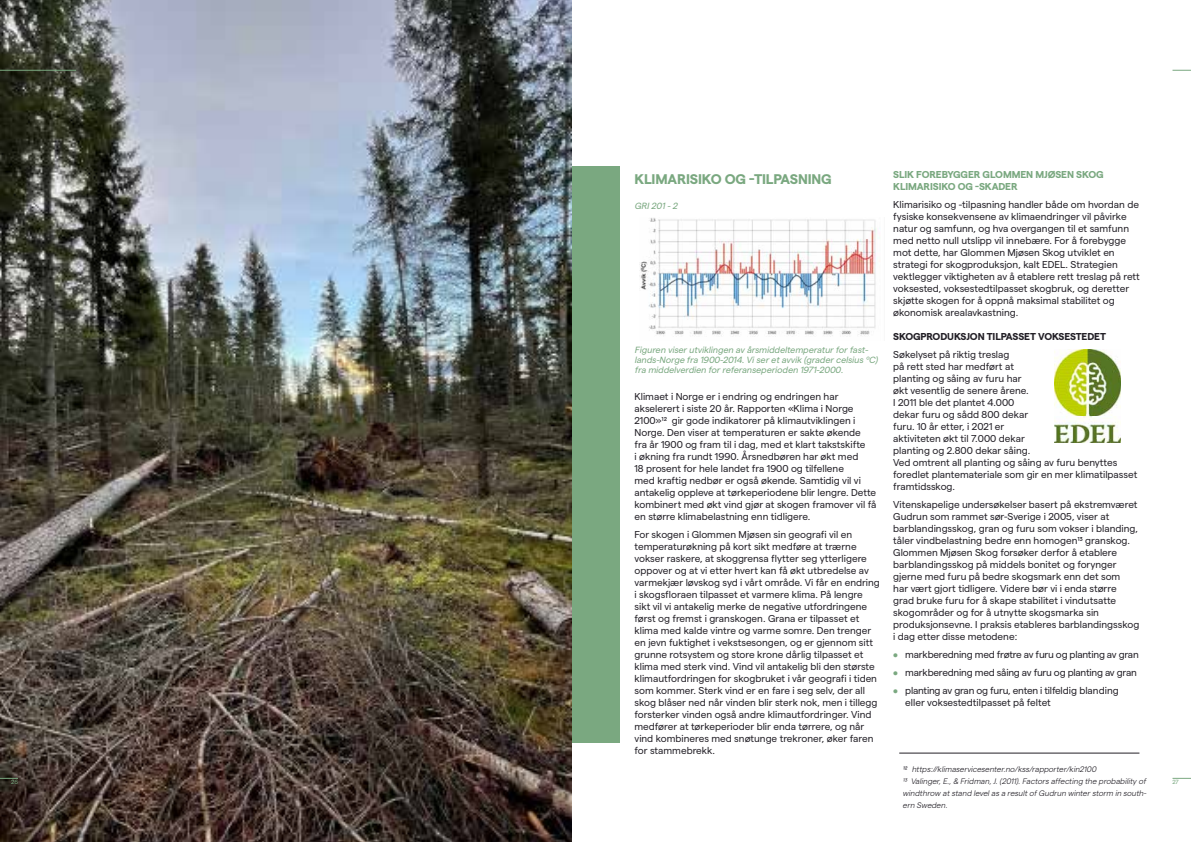
<style>
.page{position:relative;width:1191px;height:842px;background:#fff}
.page>*{position:absolute;margin:0;border:0;box-sizing:border-box;transform-origin:0 0}
.t1{font:700 14px "Matter";letter-spacing:-.01em;color:#7aa880}
.t2{font:10px/12px "Matter";color:#232027}
.t3{font:10px "Matter";letter-spacing:-.02em;color:#232027}
.t4{font:700 10px/12px "Matter";letter-spacing:-.01em;color:#7aa880}
.t5{font:700 10px "Matter";letter-spacing:-.01em;color:#232027}
.t6{font:italic 9px/10px "Matter";color:#7aa880}
.t7{font:italic 300 8px/12px "Matter";color:#232027}
.t8{font:6px "Matter";color:#7aa880}
.s1{color:#7aa880}
.s2{font-weight:400}
</style>
<div class="page">
<div style="left:0;top:166px;width:620px;height:576px;background:#7aa880"></div>
<img style="left:0;top:0;width:571px;height:842px">
<img style="left:1054px;top:350px;width:66px;height:93px">
<hr style="left:899px;top:753px;width:240px;height:1px;background:#232027">
<img style="left:639px;top:218px;width:241px;height:119px">
<svg style="left:0;top:778px;width:18px;height:1px"></svg>
<svg style="left:1172px;top:70px;width:19px;height:1px"></svg>
<svg style="left:1172px;top:778px;width:19px;height:1px"></svg>
<hr style="left:0;top:70px;width:76px;height:1px;background:#7aa880">
<h1 class="t1" style="left:634px;top:169px;width:199px">KLIMARISIKO OG -TILPASNING</h1>
<p class="t6" style="left:634px;top:200px;width:47px">GRI201-2</p>
<p class="t6" style="left:634px;top:344px;width:247px">Figuren viserutviklingen av årsmiddeltemperaturforfast&shy;lands-Norge fra 1900-2014.Viseretavvik (gradercelsiusºC) fra middelverdien forreferanseperioden 1971-2000.</p>
<p class="t2" style="left:634px;top:390px;width:243px">Klimaet i Norge er i endring og endringen har akselerert i siste 20 år. Rapporten «Klima i Norge 2100»12 gir gode indikatorer på klimautviklingen i Norge. Den viser at temperaturen er sakte økende<br>fra år 1900 og fram til i dag, med et klart takstskifte<br>i økning fra rundt 1990. Årsnedbøren har økt med<br>18 prosent for hele landet fra 1900 og tilfellene<br>med kraftig nedbør er også økende. Samtidig vil vi antakelig oppleve at tørkeperiodene blir lengre. Dette kombinert med økt vind gjør at skogen framover vil få en større klimabelastning enn tidligere.</p>
<p class="t2" style="left:634px;top:528px;width:247px">For skogen i Glommen Mjøsen sin geografi vil en temperaturøkning på kort sikt medføre at trærne vokser raskere, at skoggrensa flytter seg ytterligere oppover og at vi etter hvert kan få økt utbredelse av varmekjær løvskog syd i vårt område. Vi får en endring i skogsfloraen tilpasset et varmere klima. På lengre sikt vil vi antakelig merke de negative utfordringene først og fremst i granskogen. Grana er tilpasset et klima med kalde vintre og varme somre. Den trenger en jevn fuktighet i vekstsesongen, og er gjennom sitt grunne rotsystem og store krone dårlig tilpasset et klima med sterk vind. Vind vil antakelig bli den største klimautfordringen for skogbruket i vår geografi i tiden som kommer. Sterk vind er en fare i seg selv, der all skog blåser ned når vinden blir sterk nok, men i tillegg forsterker vinden også andre klimautfordringer. Vind medfører at tørkeperioder blir enda tørrere, og når vind kombineres med snøtunge trekroner, øker faren for stammebrekk.</p>
<p class="t4" style="left:893px;top:168px;width:212px">SLIK FOREBYGGER GLOMMEN MJØSEN SKOG<br>KLIMARISIKO OG -SKADER</p>
<p class="t2" style="left:893px;top:198px;width:248px">Klimarisiko og -tilpasning handler både om hvordan de fysiske konsekvensene av klimaendringer vil påvirke natur og samfunn, og hva overgangen til et samfunn med netto null utslipp vil innebære. For å forebygge mot dette, har Glommen Mjøsen Skog utviklet en strategi for skogproduksjon, kalt EDEL. Strategien vektlegger viktigheten av å etablere rett treslag på rett voksested, voksestedtilpasset skogbruk, og deretter skjøtte skogen for å oppnå maksimal stabilitet og økonomisk arealavkastning.</p>
<p class="t5" style="left:893px;top:329px;width:214px">SKOGPRODUKSJON TILPASSET VOKSESTEDET</p>
<p class="t2" style="left:893px;top:348px;width:246px">Søkelyset på riktig treslag<br>på rett sted har medført at<br>planting og såing av furu har<br>økt vesentlig de senere årene.<br>I 2011 ble det plantet 4.000<br>dekar furu og sådd 800 dekar<br>furu. 10 år etter, i 2021 er<br>aktiviteten økt til 7.000 dekar<br>planting og 2.800 dekar såing.<br>Ved omtrent all planting og såing av furu benyttes foredlet plantemateriale som gir en mer klimatilpasset framtidsskog.</p>
<p class="t2" style="left:893px;top:498px;width:248px">Vitenskapelige undersøkelser basert på ekstremværet Gudrun som rammet sør-Sverige i 2005, viser at barblandingsskog, gran og furu som vokser i blanding, tåler vindbelastning bedre enn homogen13 granskog.<br>Glommen Mjøsen Skog forsøker derfor å etablere barblandingsskog på middels bonitet og forynger gjerne med furu på bedre skogsmark enn det som<br>har vært gjort tidligere. Videre bør vi i enda større grad bruke furu for å skape stabilitet i vindutsatte skogområder og for å utnytte skogsmarka sin produksjonsevne. I praksis etableres barblandingsskog i dag etter disse metodene:</p>
<p class="t3" style="left:893px;top:647px;width:247px"><span class="s1">•</span> markberedning med frøtre av furu og planting av gran</p>
<p class="t3" style="left:893px;top:665px;width:245px"><span class="s1">•</span> markberedning med såing av furu og planting av gran</p>
<p class="t2" style="left:905px;top:684px;width:215px;text-indent:-12px"><span class="s1">•</span> planting av gran og furu, enten i tilfeldig blanding eller voksestedtilpasset på feltet</p>
<p class="t7" style="left:902px;top:763px;width:247px"><span class="s2">12</span> https://klimaservicesenter.no/kss/rapporter/kin2100<br>13 Valinger,E.,&amp; Fridman,J.(2011).Factorsaffecting the probability of windthrow atstand levelasa resultofGudrun winterstorm in south&shy;ern Sweden.</p>
<p class="t8" style="left:11px;top:778px;width:8px">26</p>
<p class="t8" style="left:1172px;top:778px;width:8px">27</p>
</div>
